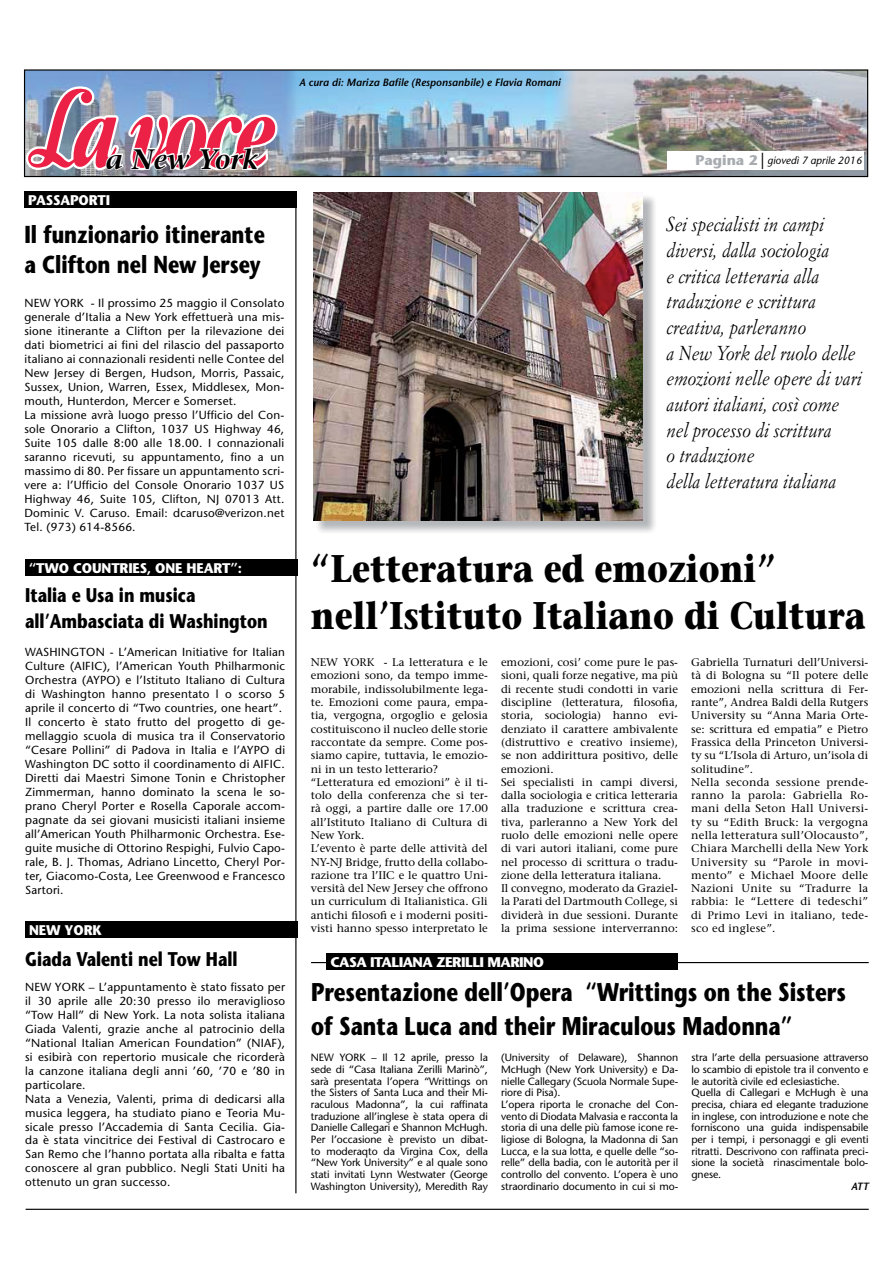
<style>
.page{position:relative;width:893px;height:1263px;background:#fff}
.page>*{position:absolute;margin:0;border:0;box-sizing:border-box;transform-origin:0 0}
.t1{font:700 38.55px/47.8px "Stone Serif";color:#000;scale:.84 1}
.t2{font:italic 600 28.05px "Stone Serif";color:#000}
.t3{font:700 25.65px/33.8px "Stone Sans";color:#000;scale:.8 1}
.t4{font:700 24.45px/30.3px "Stone Sans";color:#000;scale:.8 1}
.t5{font:italic 19.8px/25.7px "Simoncini Garamond";color:#000;scale:.89 1}
.t6{font:700 19.8px/25.7px "Stone Sans";color:#000;scale:.8 1}
.t7{font:700 13.95px "Stone Sans";letter-spacing:-.01em;color:#fff;scale:.95 1}
.t8{font:700 13.95px "Stone Sans";letter-spacing:-.04em;color:#fff}
.t9{font:11.7px/14px "Stone Sans";letter-spacing:.02em;color:#000}
.t10{font:11.1px/13.4px "Stone Serif";color:#000}
.t11{font:11.1px/13.4px "Stone Serif";letter-spacing:.02em;color:#000}
.t12{font:10.5px/11.7px "Stone Sans";letter-spacing:-.005em;color:#000}
.t13{font:italic 600 10.5px "Stone Sans";color:#000}
.t14{font:italic 10.5px "Stone Sans";color:#000}
.s1{font-weight:700;font-style:normal;font-size:13.95px;color:#a8acb1}
.s2{font-style:normal;font-size:16.35px}
</style>
<div class="page">
<hr style="left:26px;top:1209px;width:843px;height:1px;background:#000">
<img style="left:26px;top:71px;width:840px;height:104px">
<div style="left:24px;top:69px;width:844px;height:108px;border:1px solid #000"></div>
<div style="left:667px;top:152px;width:196px;height:18px;background:#fff"></div>
<img style="left:23px;top:83px;width:257px;height:95px">
<img style="left:315px;top:196px;width:340px;height:337px">
<img style="left:313px;top:193px;width:329px;height:327px">
<div style="left:501px;top:608px;width:21px;height:23px;border:2px solid #fff;border-radius:50%"></div>
<svg style="left:501px;top:608px;width:16px;height:23px"></svg>
<div style="left:653px;top:608px;width:21px;height:23px;border:2px solid #fff;border-radius:50%"></div>
<svg style="left:653px;top:608px;width:16px;height:23px"></svg>
<div style="left:709px;top:600px;width:8px;height:10px;border:2px solid #fff;border-radius:50%"></div>
<hr style="left:311px;top:962px;width:558px;height:1px;background:#000">
<div style="left:326px;top:953px;width:352px;height:17px;background:#000"></div>
<div style="left:24px;top:191px;width:272px;height:17px;background:#000"></div>
<div style="left:25px;top:559px;width:272px;height:17px;background:#000"></div>
<div style="left:25px;top:921px;width:272px;height:17px;background:#000"></div>
<hr style="left:295px;top:194px;width:1px;height:999px;background:#000">
<p class="t13" style="left:299px;top:78px;width:263px">A cura di: Mariza Bafile (Responsanbile) e Flavia Romani</p>
<h2 class="t2" style="left:106px;top:148px;width:154px">a New York</h2>
<p class="t14" style="left:695px;top:156px;width:168px"><span class="s1">Pagina 2</span> <span class="s2">|</span> giovedì 7 aprile 2016</p>
<p class="t7" style="left:28px;top:194px;width:88px">PASSAPORTI</p>
<h3 class="t4" style="left:24px;top:222px;width:302px">Il funzionario itinerante a Clifton nel New Jersey</h3>
<p class="t9" style="left:24px;top:298px;width:261px">NEW YORK - Il prossimo 25 maggio il Consolato generale d’Italia a New York effettuerà una mis&shy;sione itinerante a Clifton per la rilevazione dei dati biometrici ai fini del rilascio del passaporto italiano ai connazionali residenti nelle Contee del New Jersey di Bergen, Hudson, Morris, Passaic, Sussex, Union, Warren, Essex, Middlesex, Mon&shy;mouth, Hunterdon, Mercer e Somerset.<br>La missione avrà luogo presso l’Ufficio del Con&shy;sole Onorario a Clifton, 1037 US Highway 46, Suite 105 dalle 8:00 alle 18.00. I connazionali saranno ricevuti, su appuntamento, fino a un massimo di 80. Per fissare un appuntamento scri&shy;vere a: l’Ufficio del Console Onorario 1037 US Highway 46, Suite 105, Clifton, NJ 07013 Att.<br>Dominic V. Caruso. Email: dcaruso@verizon.net Tel. (973) 614-8566.</p>
<p class="t7" style="left:29px;top:563px;width:225px">“TWO COUNTRIES, ONE HEART”:</p>
<h3 class="t6" style="left:25px;top:585px;width:305px">Italia e Usa in musica all’Ambasciata di Washington</h3>
<p class="t9" style="left:25px;top:647px;width:261px">WASHINGTON - L’American Initiative for Italian Culture (AIFIC), l’American Youth Philharmonic Orchestra (AYPO) e l’Istituto Italiano di Cultura di Washington hanno presentato l o scorso 5 aprile il concerto di “Two countries, one heart”.<br>Il concerto è stato frutto del progetto di ge&shy;mellaggio scuola di musica tra il Conservatorio “Cesare Pollini” di Padova in Italia e l’AYPO di Washington DC sotto il coordinamento di AIFIC.<br>Diretti dai Maestri Simone Tonin e Christopher Zimmerman, hanno dominato la scena le so&shy;prano Cheryl Porter e Rosella Caporale accom&shy;pagnate da sei giovani musicisti italiani insieme all’American Youth Philharmonic Orchestra. Ese&shy;guite musiche di Ottorino Respighi, Fulvio Capo&shy;rale, B. J. Thomas, Adriano Lincetto, Cheryl Por&shy;ter, Giacomo-Costa, Lee Greenwood e Francesco Sartori.</p>
<p class="t7" style="left:29px;top:925px;width:78px">NEW YORK</p>
<h3 class="t6" style="left:25px;top:949px;width:267px">Giada Valenti nel Tow Hall</h3>
<p class="t9" style="left:25px;top:981px;width:261px">NEW YORK – L’appuntamento è stato fissato per il 30 aprile alle 20:30 presso ilo meraviglioso “Tow Hall” di New York. La nota solista italiana Giada Valenti, grazie anche al patrocinio della “National Italian American Foundation” (NIAF), si esibirà con repertorio musicale che ricorderà la canzone italiana degli anni ’60, ’70 e ’80 in particolare.<br>Nata a Venezia, Valenti, prima di dedicarsi alla musica leggera, ha studiato piano e Teoria Mu&shy;sicale presso l’Accademia di Santa Cecilia. Gia&shy;da è stata vincitrice dei Festival di Castrocaro e San Remo che l’hanno portata alla ribalta e fatta conoscere al gran pubblico. Negli Stati Uniti ha ottenuto un gran successo.</p>
<p class="t5" style="left:666px;top:213px;width:221px">Sei specialisti in campi diversi, dalla sociologia<br>e critica letteraria alla traduzione e scrittura creativa, parleranno<br>a New York del ruolo delle emozioni nelle opere di vari autori italiani, così come nel processo di scrittura<br>o traduzione<br>della letteratura italiana</p>
<h1 class="t1" style="left:311px;top:548px;width:662px">“Letteratura ed emozioni” nell’Istituto Italiano di Cultura</h1>
<p class="t10" style="left:311px;top:657px;width:178px">NEW YORK - La letteratura e le emozioni sono, da tempo imme&shy;morabile, indissolubilmente lega&shy;te. Emozioni come paura, empa&shy;tia, vergogna, orgoglio e gelosia costituiscono il nucleo delle storie raccontate da sempre. Come pos&shy;siamo capire, tuttavia, le emozio&shy;ni in un testo letterario? “Letteratura ed emozioni” è il ti&shy;tolo della conferenza che si ter&shy;rà oggi, a partire dalle ore 17.00 all’Istituto Italiano di Cultura di<br>New York.<br>L’evento è parte delle attività del<br>NY-NJ Bridge, frutto della collabo&shy;razione tra l’IIC e le quattro Uni&shy;versità del New Jersey che offrono un curriculum di Italianistica. Gli antichi filosofi e i moderni positi&shy;visti hanno spesso interpretato le</p>
<p class="t10" style="left:501px;top:657px;width:178px">emozioni, cosi’ come pure le pas&shy;sioni, quali forze negative, ma più di recente studi condotti in varie discipline (letteratura, filosofia, storia, sociologia) hanno evi&shy;denziato il carattere ambivalente (distruttivo e creativo insieme), se non addirittura positivo, delle emozioni.<br>Sei specialisti in campi diversi, dalla sociologia e critica letteraria alla traduzione e scrittura crea&shy;tiva, parleranno a New York del ruolo delle emozioni nelle opere di vari autori italiani, come pure nel processo di scrittura o tradu&shy;zione della letteratura italiana.<br>Il convegno, moderato da Graziel&shy;la Parati del Dartmouth College, si dividerà in due sessioni. Durante la prima sessione interverranno:</p>
<p class="t11" style="left:691px;top:657px;width:178px">Gabriella Turnaturi dell’Universi&shy;tà di Bologna su “Il potere delle emozioni nella scrittura di Fer&shy;rante”, Andrea Baldi della Rutgers<br>University su “Anna Maria Orte&shy;se: scrittura ed empatia” e Pietro<br>Frassica della Princeton Universi&shy;ty su “L’Isola di Arturo, un’isola di solitudine”.<br>Nella seconda sessione prende&shy;ranno la parola: Gabriella Ro&shy;mani della Seton Hall Universi&shy;ty su “Edith Bruck: la vergogna nella letteratura sull’Olocausto”,<br>Chiara Marchelli della New York<br>University su “Parole in movi&shy;mento” e Michael Moore delle<br>Nazioni Unite su “Tradurre la rabbia: le “Lettere di tedeschi” di Primo Levi in italiano, tede&shy;sco ed inglese”.</p>
<p class="t8" style="left:330px;top:956px;width:215px">CASA ITALIANA ZERILLI MARINO</p>
<h3 class="t3" style="left:311px;top:978px;width:670px">Presentazione dell’Opera “Writtings on the Sisters of Santa Luca and their Miraculous Madonna”</h3>
<p class="t12" style="left:311px;top:1053px;width:179px;text-align:justify">NEW YORK – Il 12 aprile, presso la sede di “Casa Italiana Zerilli Marinò”, sarà presentata l’opera “Writtings on the Sisters of Santa Luca and their Mi&shy;raculous Madonna”, la cui raffinata traduzione all’inglese è stata opera di Danielle Callegari e Shannon McHugh.<br>Per l’occasione è previsto un dibat&shy;to moderaqto da Virgina Cox, della “New York University” e al quale sono stati invitati Lynn Westwater (George Washington University), Meredith Ray</p>
<p class="t12" style="left:501px;top:1053px;width:179px">(University of Delaware), Shannon McHugh (New York University) e Da&shy;nielle Callegary (Scuola Normale Supe&shy;riore di Pisa).<br>L’opera riporta le cronache del Con&shy;vento di Diodata Malvasia e racconta la storia di una delle più famose icone re&shy;ligiose di Bologna, la Madonna di San Lucca, e la sua lotta, e quelle delle “so&shy;relle” della badia, con le autorità per il controllo del convento. L’opera è uno straordinario documento in cui si mo-</p>
<p class="t12" style="left:691px;top:1053px;width:179px">stra l’arte della persuasione attraverso lo scambio di epistole tra il convento e le autorità civile ed eclesiastiche.<br>Quella di Callegari e McHugh è una precisa, chiara ed elegante traduzione in inglese, con introduzione e note che forniscono una guida indispensabile per i tempi, i personaggi e gli eventi ritratti. Descrivono con raffinata preci&shy;sione la società rinascimentale bolo&shy;gnese.</p>
<p class="t13" style="left:851px;top:1182px;width:19px">ATT</p>
</div>
